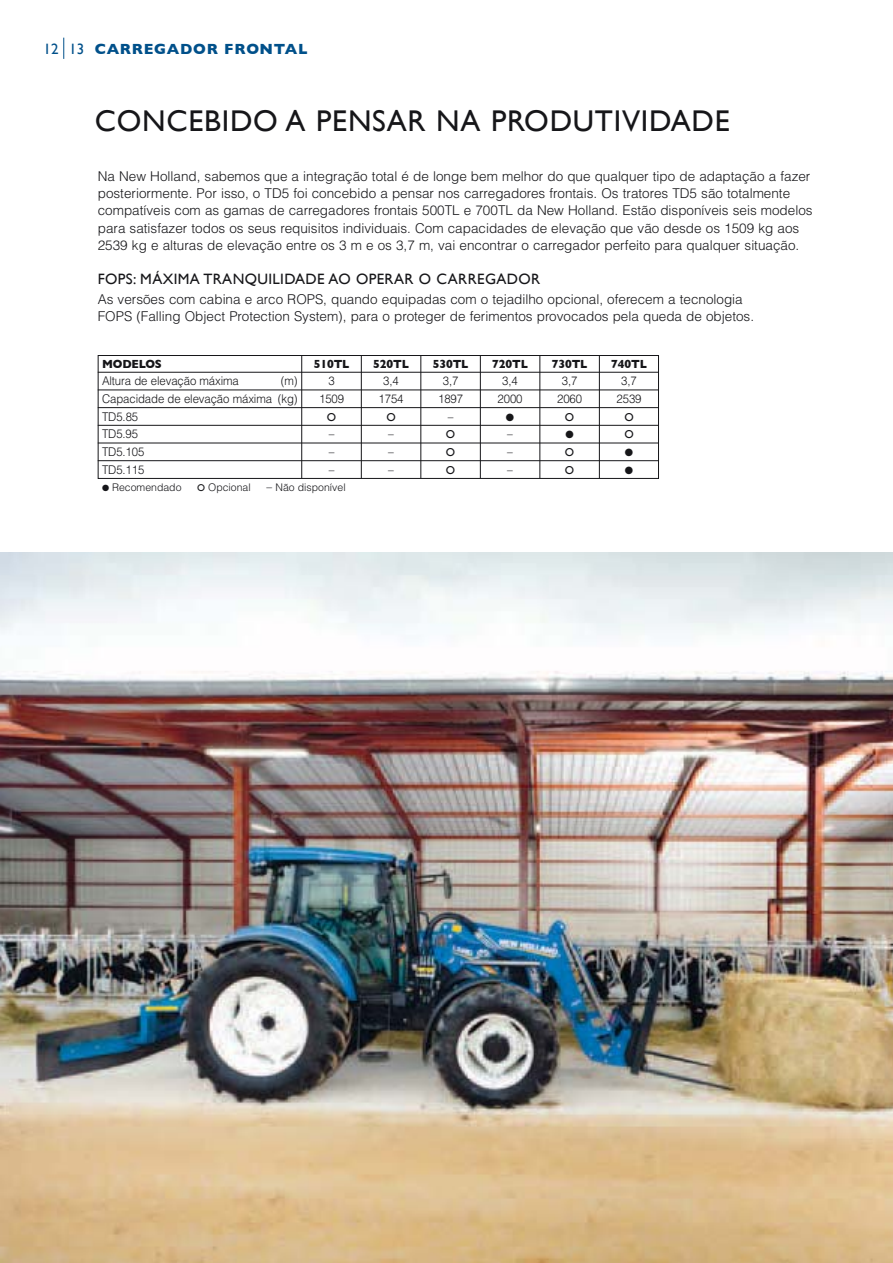
<style>
.page{position:relative;width:893px;height:1263px;background:#fff}
.page>*{position:absolute;margin:0;border:0;box-sizing:border-box;transform-origin:0 0}
.t1{font:30px "Gill Sans";letter-spacing:.025em;color:#161619}
.t2{font:15px "Gill Sans";letter-spacing:.025em;color:#161619}
.t3{font:700 15px "Gill Sans";letter-spacing:.05em;color:#00508a}
.t4{font:15px "Gill Sans";color:#00508a}
.t5{font:300 13.5px/17.2px "Helvetica";color:#161619}
.t6{font:300 12px "Helvetica";letter-spacing:-.01em;color:#161619;scale:.95 1}
.t7{font:700 12px "Gill Sans";letter-spacing:-.01em;color:#161619;scale:.95 1}
.t8{font:300 10.5px "Helvetica";color:#161619}
.t9{font:500 10.5px "Futura";color:#161619}
.s1{font-family:"Futura";font-weight:500;font-size:9px}
.s2{font-size:12px}
</style>
<div class="page">
<svg style="left:63px;top:38px;width:1px;height:21px"></svg>
<img style="left:0;top:553px;width:893px;height:710px">
<div style="left:98px;top:355px;width:561px;height:124px;border:1px solid #161619"></div>
<hr style="left:98px;top:372px;width:561px;height:1px;background:#161619">
<hr style="left:98px;top:390px;width:561px;height:1px;background:#161619">
<hr style="left:98px;top:407px;width:561px;height:1px;background:#161619">
<hr style="left:98px;top:425px;width:561px;height:1px;background:#161619">
<hr style="left:98px;top:443px;width:561px;height:1px;background:#161619">
<hr style="left:98px;top:460px;width:561px;height:1px;background:#161619">
<hr style="left:301px;top:355px;width:1px;height:123px;background:#161619">
<hr style="left:361px;top:355px;width:1px;height:123px;background:#161619">
<hr style="left:420px;top:355px;width:1px;height:123px;background:#161619">
<hr style="left:480px;top:355px;width:1px;height:123px;background:#161619">
<hr style="left:539px;top:355px;width:1px;height:123px;background:#161619">
<hr style="left:599px;top:355px;width:1px;height:123px;background:#161619">
<p class="t4" style="left:44px;top:40px;width:42px">12 13</p>
<p class="t3" style="left:95px;top:40px;width:214px">CARREGADOR FRONTAL</p>
<h1 class="t1" style="left:95px;top:104px;width:636px">CONCEBIDO A PENSAR NA PRODUTIVIDADE</h1>
<p class="t5" style="left:98px;top:169px;width:716px">Na New Holland, sabemos que a integração total é de longe bem melhor do que qualquer tipo de adaptação a fazer posteriormente. Por isso, o TD5 foi concebido a pensar nos carregadores frontais. Os tratores TD5 são totalmente compatíveis com as gamas de carregadores frontais 500TL e 700TL da New Holland. Estão disponíveis seis modelos para satisfazer todos os seus requisitos individuais. Com capacidades de elevação que vão desde os 1509 kg aos 2539 kg e alturas de elevação entre os 3 m e os 3,7 m, vai encontrar o carregador perfeito para qualquer situação.</p>
<p class="t2" style="left:98px;top:271px;width:444px">FOPS: MÁXIMA TRANQUILIDADE AO OPERAR O CARREGADOR</p>
<p class="t5" style="left:98px;top:292px;width:658px">As versões com cabina e arco ROPS, quando equipadas com o tejadilho opcional, oferecem a tecnologia<br>FOPS (Falling Object Protection System), para o proteger de ferimentos provocados pela queda de objetos.</p>
<p class="t7" style="left:102px;top:357px;width:65px">MODELOS</p>
<p class="t7" style="left:314px;top:357px;width:39px">510TL</p>
<p class="t7" style="left:373px;top:357px;width:39px">520TL</p>
<p class="t7" style="left:433px;top:357px;width:39px">530TL</p>
<p class="t7" style="left:492px;top:357px;width:39px">720TL</p>
<p class="t7" style="left:552px;top:357px;width:39px">730TL</p>
<p class="t7" style="left:611px;top:357px;width:39px">740TL</p>
<p class="t6" style="left:102px;top:377px;width:146px">Altura de elevação máxima</p>
<p class="t6" style="left:281px;top:377px;width:19px">(m)</p>
<p class="t6" style="left:328px;top:377px;width:8px">3</p>
<p class="t6" style="left:383px;top:377px;width:18px">3,4</p>
<p class="t6" style="left:443px;top:377px;width:18px">3,7</p>
<p class="t6" style="left:502px;top:377px;width:18px">3,4</p>
<p class="t6" style="left:562px;top:377px;width:18px">3,7</p>
<p class="t6" style="left:621px;top:377px;width:18px">3,7</p>
<p class="t6" style="left:102px;top:394px;width:207px">Capacidade de elevação máxima (kg)</p>
<p class="t6" style="left:319px;top:394px;width:28px">1509</p>
<p class="t6" style="left:379px;top:394px;width:28px">1754</p>
<p class="t6" style="left:438px;top:394px;width:28px">1897</p>
<p class="t6" style="left:498px;top:394px;width:28px">2000</p>
<p class="t6" style="left:557px;top:394px;width:28px">2060</p>
<p class="t6" style="left:616px;top:394px;width:28px">2539</p>
<p class="t6" style="left:102px;top:412px;width:40px">TD5.85</p>
<p class="t9" style="left:327px;top:410px;width:11px">O</p>
<p class="t9" style="left:386px;top:410px;width:11px">O</p>
<p class="t6" style="left:448px;top:412px;width:7px">–</p>
<p class="t9" style="left:565px;top:410px;width:11px">O</p>
<p class="t9" style="left:624px;top:410px;width:11px">O</p>
<p class="t6" style="left:102px;top:430px;width:40px">TD5.95</p>
<p class="t6" style="left:329px;top:430px;width:7px">–</p>
<p class="t6" style="left:388px;top:430px;width:7px">–</p>
<p class="t9" style="left:446px;top:427px;width:11px">O</p>
<p class="t6" style="left:507px;top:430px;width:7px">–</p>
<p class="t9" style="left:624px;top:427px;width:11px">O</p>
<p class="t6" style="left:102px;top:447px;width:46px">TD5.105</p>
<p class="t6" style="left:329px;top:447px;width:7px">–</p>
<p class="t6" style="left:388px;top:447px;width:7px">–</p>
<p class="t9" style="left:446px;top:445px;width:11px">O</p>
<p class="t6" style="left:507px;top:447px;width:7px">–</p>
<p class="t9" style="left:565px;top:445px;width:11px">O</p>
<p class="t6" style="left:102px;top:465px;width:46px">TD5.115</p>
<p class="t6" style="left:329px;top:465px;width:7px">–</p>
<p class="t6" style="left:388px;top:465px;width:7px">–</p>
<p class="t9" style="left:446px;top:463px;width:11px">O</p>
<p class="t6" style="left:507px;top:465px;width:7px">–</p>
<p class="t9" style="left:565px;top:463px;width:11px">O</p>
<p class="t8" style="left:112px;top:484px;width:71px">Recomendado</p>
<p class="t8" style="left:197px;top:484px;width:55px"><span class="s1">O</span> Opcional</p>
<p class="t8" style="left:267px;top:484px;width:81px"><span class="s2">–</span> Não disponível</p>
</div>
